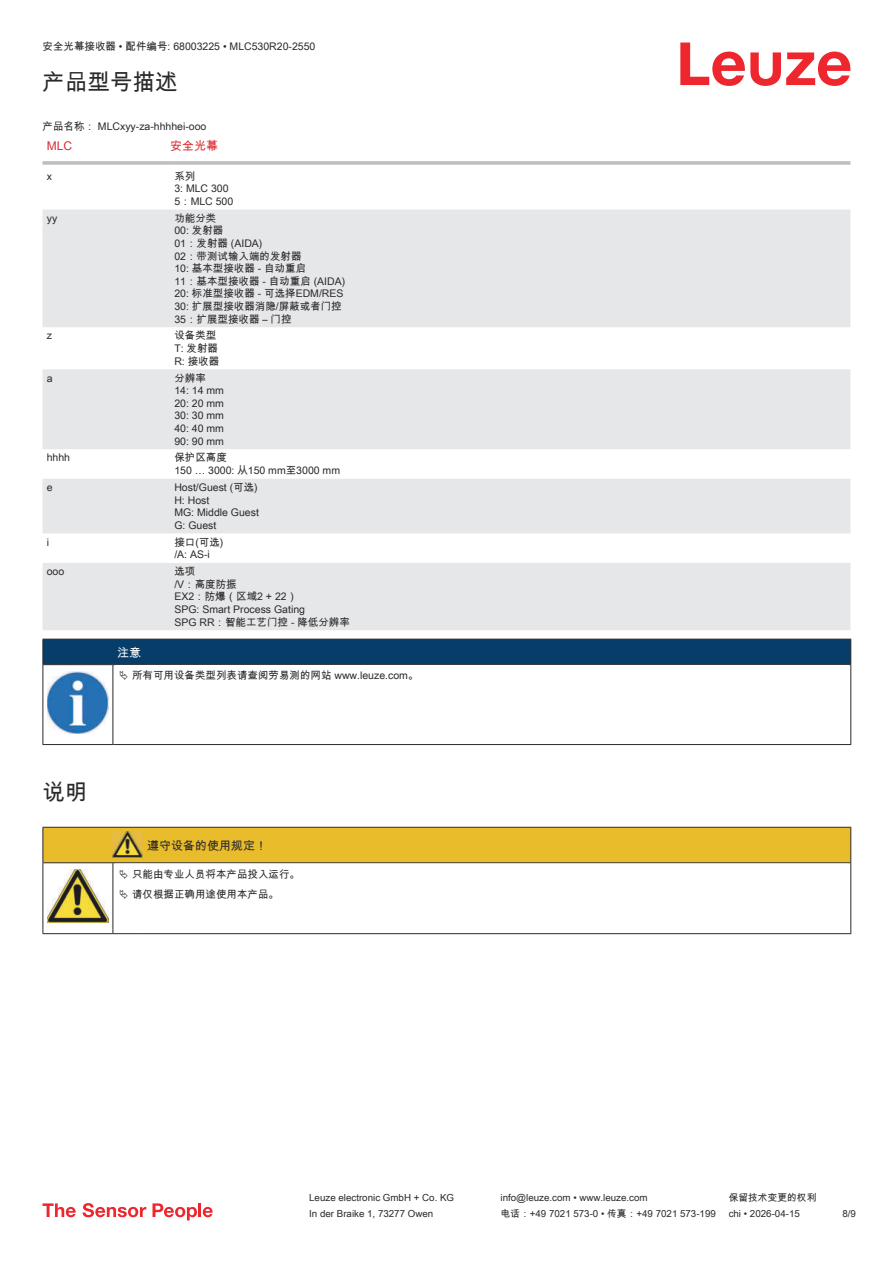
<style>
.page{position:relative;width:893px;height:1263px;background:#fff}
.page>*{position:absolute;margin:0;border:0;box-sizing:border-box;transform-origin:0 0}
.t1{font:22.5px "Arial Unicode MS";color:#2b292a}
.t2{font:12px "Arial Unicode MS";color:#2b292a}
.t3{font:12px "Arial Unicode MS";color:#db2a30}
.t4{font:12px "Arial Unicode MS";color:#fff}
.t5{font:10.5px/12.6px "Arial Unicode MS";color:#2b292a}
.t6{font:9.75px "Arial Unicode MS";color:#2b292a}
</style>
<div class="page">
<svg style="left:680px;top:43px;width:170px;height:43px"></svg>
<svg style="left:43px;top:210px;width:807px;height:420px;fill:#e6e7e9"></svg>
<svg style="left:43px;top:161px;width:127px;height:4px"></svg>
<hr style="left:170px;top:161px;width:680px;height:4px;background:#c4c5c7">
<svg style="left:43px;top:1203px;width:33px;height:14px"></svg>
<svg style="left:83px;top:1203px;width:63px;height:14px"></svg>
<svg style="left:153px;top:1203px;width:44px;height:17px"></svg>
<hr style="left:198px;top:1203px;width:3px;height:14px;background:#ed272d">
<svg style="left:203px;top:1207px;width:10px;height:10px"></svg>
<div style="left:43px;top:639px;width:808px;height:26px;background:#063d69"></div>
<hr style="left:113px;top:664px;width:738px;height:1px;background:#2b292a">
<hr style="left:43px;top:665px;width:1px;height:75px;background:#2b292a">
<hr style="left:113px;top:665px;width:1px;height:75px;background:#2b292a">
<hr style="left:850px;top:665px;width:1px;height:75px;background:#2b292a">
<hr style="left:43px;top:744px;width:70px;height:1px;background:#2b292a">
<hr style="left:113px;top:744px;width:738px;height:1px;background:#2b292a">
<img style="left:47px;top:671px;width:61px;height:63px">
<hr style="left:43px;top:863px;width:1px;height:66px;background:#2b292a">
<hr style="left:113px;top:863px;width:1px;height:66px;background:#2b292a">
<hr style="left:850px;top:863px;width:1px;height:66px;background:#2b292a">
<hr style="left:43px;top:933px;width:70px;height:1px;background:#2b292a">
<hr style="left:113px;top:933px;width:30px;height:1px;background:#2b292a">
<hr style="left:143px;top:933px;width:708px;height:1px;background:#2b292a">
<img style="left:47px;top:904px;width:61px;height:19px">
<svg style="left:43px;top:827px;width:808px;height:77px"></svg>
<p class="t5" style="left:43px;top:40px;width:274px">安全光幕接收器 • 配件编号: 68003225 • MLC530R20-2550</p>
<h1 class="t1" style="left:43px;top:66px;width:136px">产品型号描述</h1>
<p class="t5" style="left:43px;top:120px;width:165px">产品名称： MLCxyy-za-hhhhei-ooo</p>
<p class="t3" style="left:47px;top:139px;width:27px">MLC</p>
<p class="t3" style="left:170px;top:137px;width:49px">安全光幕</p>
<p class="t5" style="left:47px;top:169px;width:7px">x</p>
<p class="t5" style="left:174px;top:169px;width:60px">系列<br>3: MLC 300<br>5：MLC 500</p>
<p class="t5" style="left:47px;top:211px;width:12px">yy</p>
<p class="t5" style="left:174px;top:211px;width:172px">功能分类<br>00: 发射器<br>01：发射器 (AIDA)<br>02：带测试输入端的发射器<br>10: 基本型接收器 - 自动重启<br>11：基本型接收器 - 自动重启 (AIDA)<br>20: 标准型接收器 - 可选择EDM/RES<br>30: 扩展型接收器消隐/屏蔽或者门控<br>35：扩展型接收器 – 门控</p>
<p class="t5" style="left:47px;top:329px;width:7px">z</p>
<p class="t5" style="left:174px;top:329px;width:46px">设备类型<br>T: 发射器<br>R: 接收器</p>
<p class="t5" style="left:47px;top:371px;width:7px">a</p>
<p class="t5" style="left:174px;top:371px;width:51px">分辨率<br>14: 14 mm<br>20: 20 mm<br>30: 30 mm<br>40: 40 mm<br>90: 90 mm</p>
<p class="t5" style="left:47px;top:451px;width:25px">hhhh</p>
<p class="t5" style="left:174px;top:451px;width:167px">保护区高度<br>150 … 3000: 从150 mm至3000 mm</p>
<p class="t5" style="left:47px;top:481px;width:7px">e</p>
<p class="t5" style="left:174px;top:481px;width:86px">Host/Guest (可选)<br>H: Host<br>MG: Middle Guest<br>G: Guest</p>
<p class="t5" style="left:47px;top:535px;width:4px">i</p>
<p class="t5" style="left:174px;top:535px;width:50px">接口(可选) /A: AS-i</p>
<p class="t5" style="left:47px;top:565px;width:19px">ooo</p>
<p class="t5" style="left:174px;top:565px;width:177px">选项<br>/V：高度防振<br>EX2：防爆（区域2 + 22）<br>SPG: Smart Process Gating<br>SPG RR：智能工艺门控 - 降低分辨率</p>
<p class="t4" style="left:117px;top:644px;width:25px">注意</p>
<p class="t5" style="left:132px;top:669px;width:288px">所有可用设备类型列表请查阅劳易测的网站 www.leuze.com。</p>
<h1 class="t1" style="left:43px;top:775px;width:46px">说明</h1>
<p class="t2" style="left:147px;top:837px;width:121px">遵守设备的使用规定！</p>
<p class="t5" style="left:132px;top:863px;width:169px;line-height:20.2px">只能由专业人员将本产品投入运行。请仅根据正确用途使用本产品。</p>
<p class="t6" style="left:309px;top:1191px;width:146px">Leuze electronic GmbH + Co. KG</p>
<p class="t6" style="left:501px;top:1191px;width:149px">info@leuze.com • www.leuze.com</p>
<p class="t6" style="left:729px;top:1191px;width:89px">保留技术变更的权利</p>
<p class="t6" style="left:309px;top:1206px;width:126px">In der Braike 1, 73277 Owen</p>
<p class="t6" style="left:501px;top:1206px;width:217px">电话：+49 7021 573-0 • 传真：+49 7021 573-199</p>
<p class="t6" style="left:729px;top:1206px;width:73px">chi • 2026-04-15</p>
<p class="t6" style="left:842px;top:1206px;width:15px">8/9</p>
</div>
